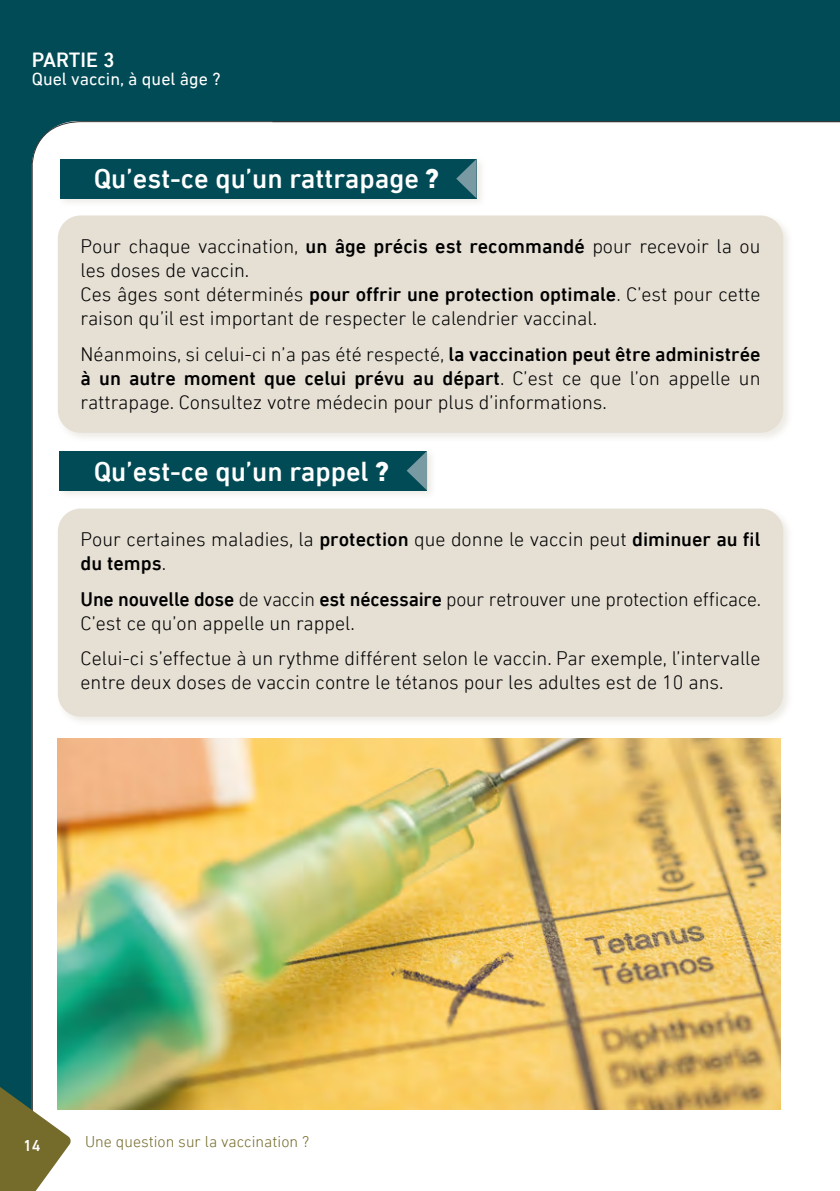
<style>
.page{position:relative;width:840px;height:1191px;background:#fff}
.page>*{position:absolute;margin:0;border:0;box-sizing:border-box;transform-origin:0 0}
.Titre_H3{font:500 28px "DIN Next LT Pro";color:#fff}
.t1{font:500 21px "DIN Next LT Pro";color:#fff}
.Texte{font:300 20px/24px "DIN Next LT Pro";color:#000}
.t2{font:18px "DIN Next LT Pro";color:#fff}
.t3{font:300 16px "DIN Next LT Pro";color:#756b2b}
.t4{font:500 16px "DIN Next LT Pro";color:#fff}
.s1{font-weight:800}
.s2{font-weight:500}
</style>
<div class="page">
<div style="left:0;top:0;width:839px;height:1191px;background:#004b55"></div>
<div style="left:31px;top:121px;width:807px;height:1059px;background:#fff"></div>
<svg style="left:838px;top:122px;width:1px;height:1058px"></svg>
<hr style="left:272px;top:121px;width:567px;height:1px;background:#343434">
<svg style="left:0;top:1078px;width:71px;height:113px;background:#92936c"></svg>
<div style="left:55px;top:157px;width:738px;height:286px;background:#bbb19a;opacity:.25"></div>
<div style="left:60px;top:159px;width:416px;height:39px;background:#004b55"></div>
<div style="left:58px;top:215px;width:724px;height:218px;background:#e5dfd4;border-radius:23px"></div>
<div style="left:55px;top:449px;width:738px;height:278px;background:#bbb19a;opacity:.25"></div>
<div style="left:60px;top:451px;width:367px;height:39px;background:#004b55"></div>
<div style="left:58px;top:508px;width:724px;height:208px;background:#e5dfd4;border-radius:23px"></div>
<img style="left:58px;top:738px;width:722px;height:371px">
<svg style="left:456px;top:159px;width:20px;height:39px"></svg>
<svg style="left:406px;top:451px;width:21px;height:39px"></svg>
<p class="t1" style="left:32px;top:48px;width:84px">PARTIE 3</p>
<p class="t2" style="left:32px;top:69px;width:190px">Quel vaccin, à quel âge ?</p>
<h3 class="Titre_H3" style="left:94px;top:163px;width:347px">Qu’est-ce qu’un rattrapage <span class="s1">?</span></h3>
<p class="Texte" style="left:81px;top:234px;width:681px">Pour chaque vaccination, <span class="s2">un âge précis est recommandé</span> pour recevoir la ou les doses de vaccin.</p>
<p class="Texte" style="left:81px;top:282px;width:681px">Ces âges sont déterminés <span class="s2">pour offrir une protection optimale</span>. C’est pour cette raison qu’il est important de respecter le calendrier vaccinal.</p>
<p class="Texte" style="left:81px;top:341px;width:681px;text-align:justify">Néanmoins, si celui-ci n’a pas été respecté, <span class="s2">la vaccination peut être administrée à un autre moment que celui prévu au départ</span>. C’est ce que l’on appelle un rattrapage. Consultez votre médecin pour plus d’informations.</p>
<h3 class="Titre_H3" style="left:94px;top:455px;width:296px">Qu’est-ce qu’un rappel <span class="s1">?</span></h3>
<p class="Texte" style="left:80px;top:527px;width:681px">Pour certaines maladies, la <span class="s2">protection</span> que donne le vaccin peut <span class="s2">diminuer au fil du temps</span>.</p>
<p class="Texte" style="left:81px;top:586px;width:681px"><span class="s2">Une nouvelle dose</span> de vaccin <span class="s2">est nécessaire</span> pour retrouver une protection efficace.<br>C’est ce qu’on appelle un rappel.</p>
<p class="Texte" style="left:81px;top:646px;width:681px">Celui-ci s’effectue à un rythme différent selon le vaccin. Par exemple, l’intervalle entre deux doses de vaccin contre le tétanos pour les adultes est de 10 ans.</p>
<p class="t4" style="left:23px;top:1136px;width:19px">14</p>
<p class="t3" style="left:85px;top:1132px;width:225px">Une question sur la vaccination ?</p>
</div>
